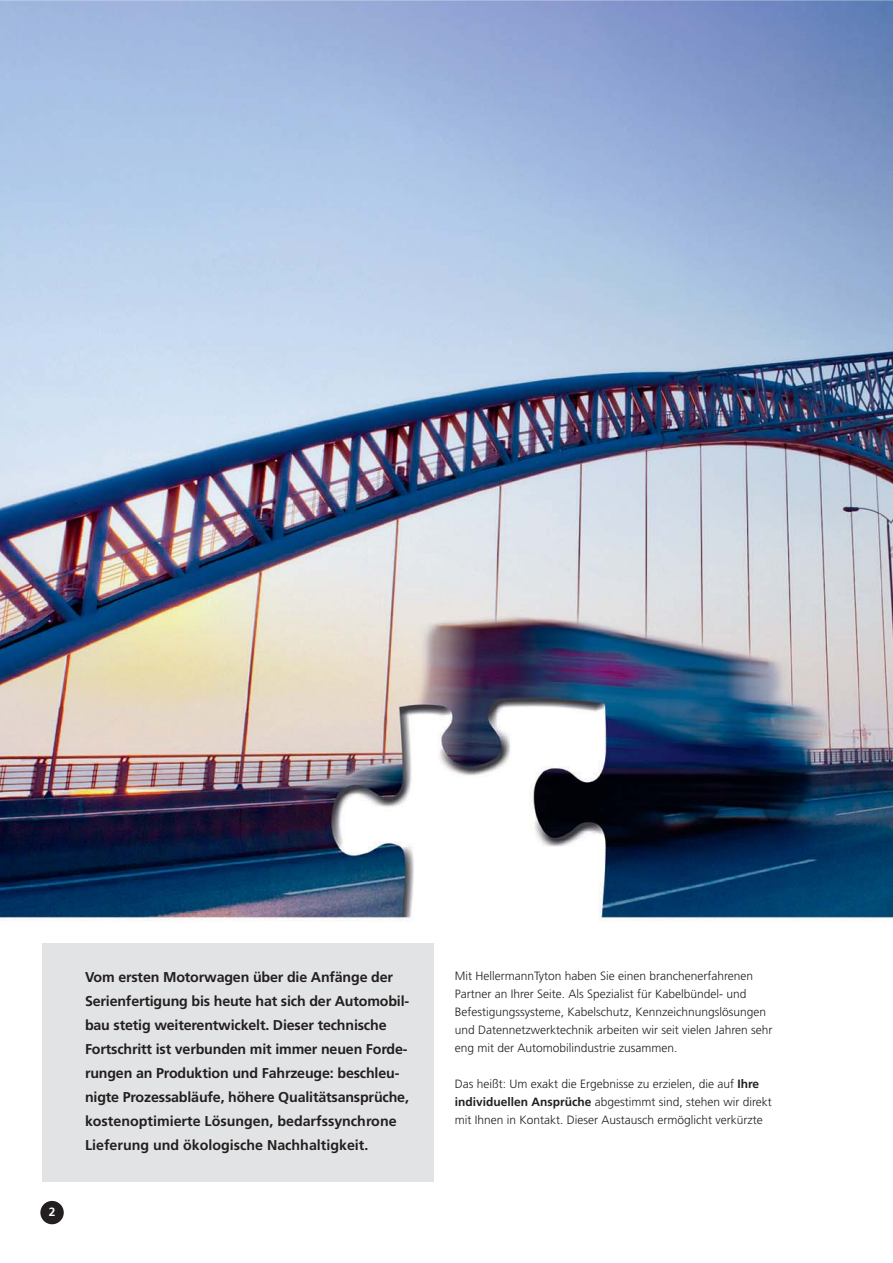
<style>
.page{position:relative;width:893px;height:1263px;background:#fff}
.page>*{position:absolute;margin:0;border:0;box-sizing:border-box;transform-origin:0 0}
.t1{font:700 14.25px/24px "Frutiger LT";letter-spacing:-.01em;color:#231f20}
.t2{font:300 12px/18px "Frutiger LT";color:#231f20}
.t3{font:700 12px "Frutiger LT";color:#fff}
.s1{font-weight:700}
</style>
<div class="page">
<img style="left:0;top:0;width:893px;height:956px">
<div style="left:43px;top:944px;width:391px;height:238px;background:#e2e3e4"></div>
<div style="left:40px;top:1201px;width:24px;height:23px;background:#231f20;border-radius:50%"></div>
<p class="t3" style="left:49px;top:1207px;width:8px">2</p>
<p class="t1" style="left:85px;top:966px;width:326px">Vom ersten Motorwagen über die Anfänge der Serienfertigung bis heute hat sich der Automobil&shy;bau stetig weiterentwickelt. Dieser technische Fort schritt ist verbunden mit immer neuen Forde - rungen an Produktion und Fahrzeuge: beschleu&shy;nigte Prozess abläufe, höhere Qualitätsansprüche, kostenoptimierte Lösungen, bedarfssynchrone Lieferung und ökologische Nachhaltigkeit.</p>
<p class="t2" style="left:455px;top:968px;width:319px">Mit HellermannTyton haben Sie einen branchenerfahrenen Partner an Ihrer Seite. Als Spezialist für Kabelbündel- und Befestigungssysteme, Kabelschutz, Kennzeichnungslösungen und Datennetzwerktechnik arbeiten wir seit vielen Jahren sehr eng mit der Automobilindustrie zusammen.</p>
<p class="t2" style="left:455px;top:1076px;width:319px">Das heißt: Um exakt die Ergebnisse zu erzielen, die auf <span class="s1">Ihre individuellen Ansprüche</span> abgestimmt sind, stehen wir direkt mit Ihnen in Kontakt. Dieser Austausch ermöglicht verkürzte</p>
</div>
